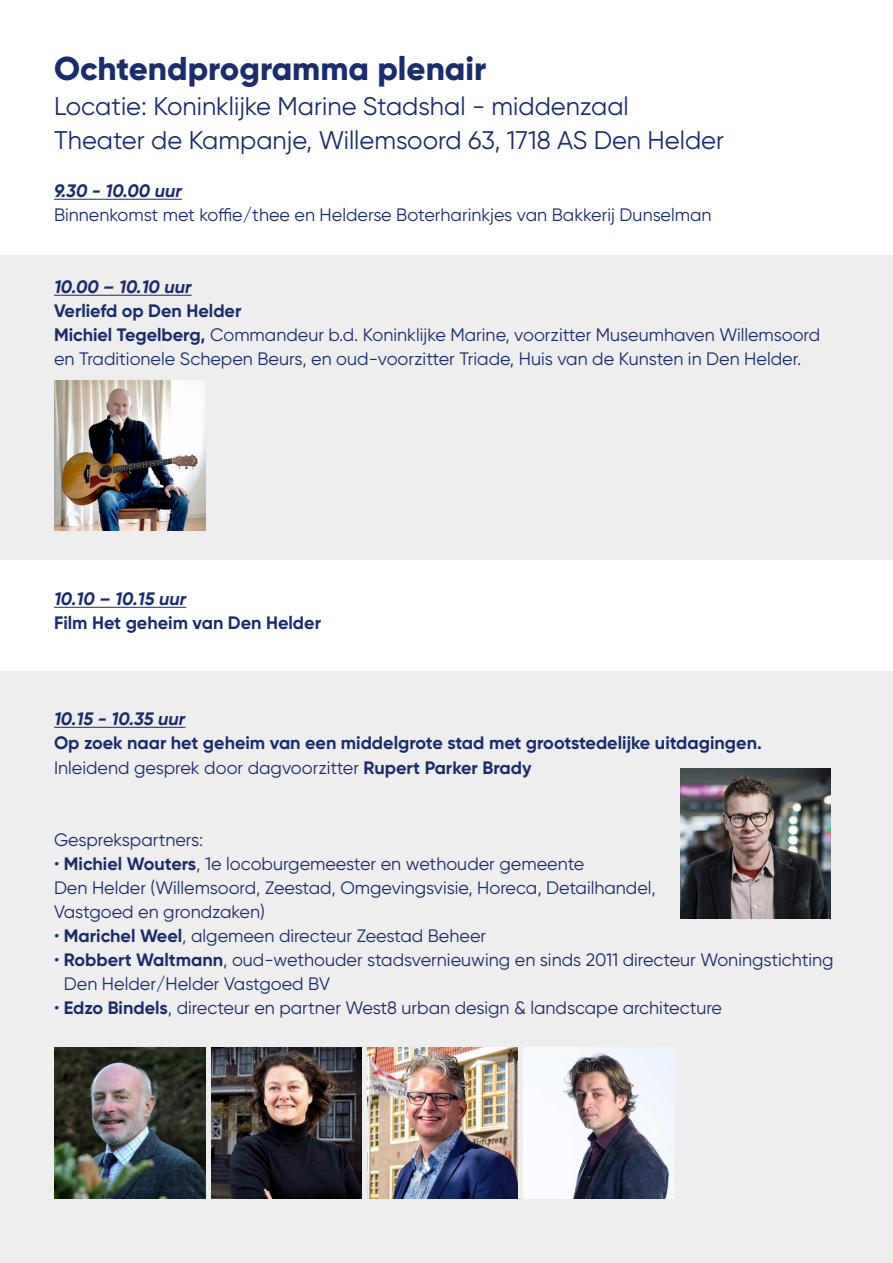
<style>
.page{position:relative;width:893px;height:1263px;background:#fff}
.page>*{position:absolute;margin:0;border:0;box-sizing:border-box;transform-origin:0 0}
.t1{font:800 33px "Gilroy";color:#192c6e}
.t2{font:25.5px "Gilroy";color:#192c6e}
.t3{font:18px/24px "Gilroy";color:#192c6d}
.t4{font:700 18px "Gilroy";color:#192c6d}
.t5{font:italic 700 18px "Gilroy";color:#192c6d}
.s1{font-weight:700}
</style>
<div class="page">
<div style="left:0;top:255px;width:893px;height:305px;background:#eeeeef"></div>
<div style="left:0;top:672px;width:893px;height:591px;background:#eeeeef"></div>
<hr style="left:54px;top:199px;width:128px;height:1px;background:#192c6d">
<hr style="left:54px;top:295px;width:138px;height:1px;background:#192c6d">
<hr style="left:54px;top:607px;width:132px;height:1px;background:#192c6d">
<hr style="left:54px;top:727px;width:131px;height:1px;background:#192c6d">
<img style="left:55px;top:381px;width:150px;height:150px">
<img style="left:55px;top:1048px;width:150px;height:150px">
<img style="left:367px;top:1048px;width:151px;height:150px">
<img style="left:211px;top:1048px;width:150px;height:150px">
<img style="left:680px;top:768px;width:150px;height:150px">
<img style="left:524px;top:1048px;width:150px;height:150px">
<p class="t1" style="left:54px;top:48px;width:434px">Ochtendprogramma plenair</p>
<p class="t2" style="left:54px;top:90px;width:576px">Locatie: Koninklijke Marine Stadshal - middenzaal</p>
<p class="t2" style="left:54px;top:125px;width:672px">Theater de Kampanje, Willemsoord 63, 1718 AS Den Helder</p>
<p class="t5" style="left:54px;top:180px;width:129px">9.30 - 10.00 uur</p>
<p class="t3" style="left:54px;top:203px;width:659px">Binnenkomst met koffie/thee en Helderse Boterharinkjes van Bakkerij Dunselman</p>
<p class="t5" style="left:54px;top:276px;width:139px">10.00 – 10.10 uur</p>
<p class="t4" style="left:54px;top:300px;width:189px">Verliefd op Den Helder</p>
<p class="t3" style="left:54px;top:323px;width:768px"><span class="s1">Michiel Tegelberg,</span> Commandeur b.d. Koninklijke Marine, voorzitter Museumhaven Willemsoord en Traditionele Schepen Beurs, en oud-voorzitter Triade, Huis van de Kunsten in Den Helder.</p>
<p class="t5" style="left:54px;top:588px;width:134px">10.10 – 10.15 uur</p>
<p class="t4" style="left:54px;top:612px;width:269px">Film Het geheim van Den Helder</p>
<p class="t5" style="left:54px;top:708px;width:133px">10.15 - 10.35 uur</p>
<p class="t4" style="left:54px;top:732px;width:709px">Op zoek naar het geheim van een middelgrote stad met grootstedelijke uitdagingen.</p>
<p class="t3" style="left:54px;top:755px;width:479px">Inleidend gesprek door dagvoorzitter <span class="s1">Rupert Parker Brady</span></p>
<p class="t3" style="left:54px;top:827px;width:151px">Gesprekspartners:</p>
<p class="t3" style="left:54px;top:851px;width:532px">• <span class="s1">Michiel Wouters</span>, 1e locoburgemeester en wethouder gemeente</p>
<p class="t3" style="left:54px;top:875px;width:603px">Den Helder (Willemsoord, Zeestad, Omgevingsvisie, Horeca, Detailhandel,</p>
<p class="t3" style="left:54px;top:899px;width:212px">Vastgoed en grondzaken)</p>
<p class="t3" style="left:54px;top:923px;width:434px">• <span class="s1">Marichel Weel</span>, algemeen directeur Zeestad Beheer</p>
<p class="t3" style="left:64px;top:947px;width:771px;text-indent:-10px">• <span class="s1">Robbert Waltmann</span>, oud-wethouder stadsvernieuwing en sinds 2011 directeur Woningstichting<br>Den Helder/Helder Vastgoed BV</p>
<p class="t3" style="left:54px;top:995px;width:670px">• <span class="s1">Edzo Bindels</span>, directeur en partner West8 urban design &amp; landscape architecture</p>
</div>
